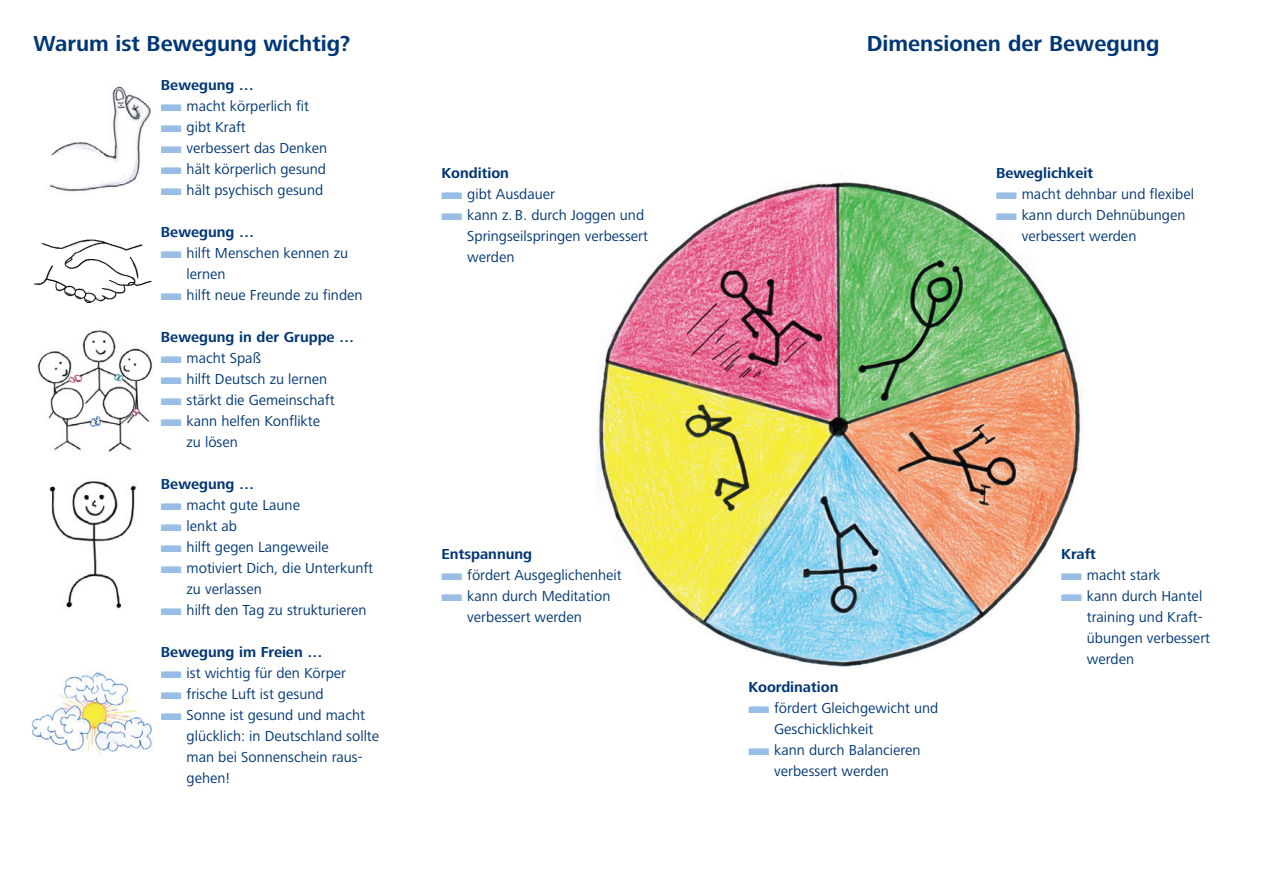
<style>
.page{position:relative;width:1263px;height:893px;background:#fff}
.page>*{position:absolute;margin:0;border:0;box-sizing:border-box;transform-origin:0 0}
.t1{font:700 22.5px "Frutiger Next LT";color:#013775}
.t2{font:15px/21px "Frutiger Next LT";color:#013775}
.t3{font:700 15px "Frutiger Next LT";color:#013775}
.s1{color:#99bee5}
</style>
<div class="page">
<img style="left:49px;top:86px;width:102px;height:106px">
<img style="left:34px;top:239px;width:118px;height:64px">
<img style="left:37px;top:330px;width:116px;height:122px">
<img style="left:49px;top:481px;width:88px;height:128px">
<img style="left:31px;top:672px;width:121px;height:84px">
<img style="left:585px;top:169px;width:510px;height:510px;border-radius:50%">
<h1 class="t1" style="left:33px;top:34px;width:318px">Warum ist Bewegung wichtig?</h1>
<h1 class="t1" style="left:867px;top:34px;width:294px">Dimensionen der Bewegung</h1>
<p class="t3" style="left:161px;top:79px;width:94px">Bewegung …</p>
<p class="t2" style="left:161px;top:97px;width:150px"><span class="s1">■■■■</span> macht körperlich fit</p>
<p class="t2" style="left:161px;top:118px;width:86px"><span class="s1">■■■■</span> gibt Kraft</p>
<p class="t2" style="left:161px;top:139px;width:168px"><span class="s1">■■■■</span> verbessert das Denken</p>
<p class="t2" style="left:161px;top:160px;width:167px"><span class="s1">■■■■</span> hält körperlich gesund</p>
<p class="t2" style="left:161px;top:181px;width:164px"><span class="s1">■■■■</span> hält psychisch gesund</p>
<p class="t3" style="left:161px;top:226px;width:95px">Bewegung …</p>
<p class="t2" style="left:187px;top:244px;width:163px;text-indent:-26px"><span class="s1">■■■■</span> hilft Menschen kennen zu lernen</p>
<p class="t2" style="left:161px;top:286px;width:203px"><span class="s1">■■■■</span> hilft neue Freunde zu finden</p>
<p class="t3" style="left:161px;top:331px;width:195px">Bewegung in der Gruppe …</p>
<p class="t2" style="left:161px;top:349px;width:101px"><span class="s1">■■■■</span> macht Spaß</p>
<p class="t2" style="left:161px;top:370px;width:168px"><span class="s1">■■■■</span> hilft Deutsch zu lernen</p>
<p class="t2" style="left:161px;top:391px;width:175px"><span class="s1">■■■■</span> stärkt die Gemeinschaft</p>
<p class="t2" style="left:187px;top:412px;width:135px;text-indent:-26px"><span class="s1">■■■■</span> kann helfen Konflikte zu lösen</p>
<p class="t3" style="left:161px;top:478px;width:95px">Bewegung …</p>
<p class="t2" style="left:161px;top:496px;width:141px"><span class="s1">■■■■</span> macht gute Laune</p>
<p class="t2" style="left:161px;top:517px;width:78px"><span class="s1">■■■■</span> lenkt ab</p>
<p class="t2" style="left:161px;top:538px;width:169px"><span class="s1">■■■■</span> hilft gegen Langeweile</p>
<p class="t2" style="left:187px;top:559px;width:188px;text-indent:-26px"><span class="s1">■■■■</span> motiviert Dich, die Unterkunft zu verlassen</p>
<p class="t2" style="left:161px;top:601px;width:207px"><span class="s1">■■■■</span> hilft den Tag zu strukturieren</p>
<p class="t3" style="left:161px;top:646px;width:163px">Bewegung im Freien …</p>
<p class="t2" style="left:161px;top:664px;width:187px"><span class="s1">■■■■</span> ist wichtig für den Körper</p>
<p class="t2" style="left:161px;top:685px;width:164px"><span class="s1">■■■■</span> frische Luft ist gesund</p>
<p class="t2" style="left:187px;top:706px;width:194px;text-indent:-26px"><span class="s1">■■■■</span> Sonne ist gesund und macht glücklich: in Deutschland sollte man bei Sonnenschein raus&shy;gehen!</p>
<p class="t3" style="left:442px;top:167px;width:69px">Kondition</p>
<p class="t2" style="left:442px;top:185px;width:115px"><span class="s1">■■■■</span> gibt Ausdauer</p>
<p class="t2" style="left:467px;top:206px;width:182px;text-indent:-26px"><span class="s1">■■■■</span> kann z. B. durch Joggen und<br>Springseilspringen verbessert werden</p>
<p class="t3" style="left:442px;top:548px;width:92px">Entspannung</p>
<p class="t2" style="left:442px;top:565px;width:182px"><span class="s1">■■■■</span> fördert Ausgeglichenheit</p>
<p class="t2" style="left:442px;top:586px;width:170px;text-align:center"><span class="s1">■■■■</span> kann durch Meditation verbessert werden</p>
<p class="t3" style="left:996px;top:167px;width:99px">Beweglichkeit</p>
<p class="t2" style="left:996px;top:185px;width:199px"><span class="s1">■■■■</span> macht dehnbar und flexibel</p>
<p class="t2" style="left:1022px;top:206px;width:165px;text-indent:-26px"><span class="s1">■■■■</span> kann durch Dehnübungen verbessert werden</p>
<p class="t3" style="left:748px;top:681px;width:91px">Koordination</p>
<p class="t2" style="left:774px;top:699px;width:166px;text-indent:-26px"><span class="s1">■■■■</span> fördert Gleichgewicht und<br>Geschicklichkeit</p>
<p class="t2" style="left:748px;top:741px;width:174px;text-align:center"><span class="s1">■■■■</span> kann durch Balancieren verbessert werden</p>
<p class="t3" style="left:1061px;top:548px;width:36px">Kraft</p>
<p class="t2" style="left:1061px;top:565px;width:101px"><span class="s1">■■■■</span> macht stark</p>
<p class="t2" style="left:1087px;top:586px;width:125px;text-indent:-26px"><span class="s1">■■■■</span> kann durch Hantel training und Kraft&shy;übungen verbessert werden</p>
</div>
